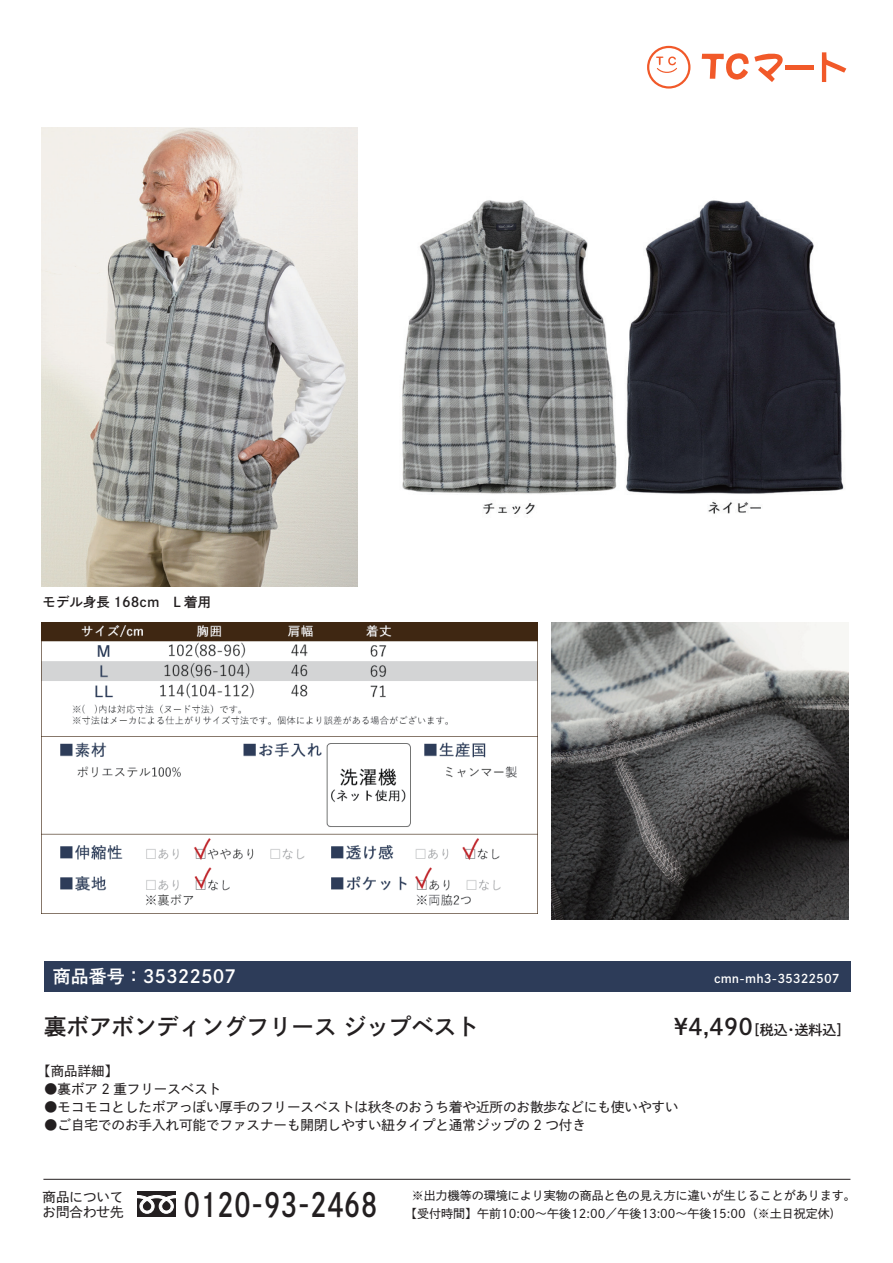
<style>
.page{position:relative;width:893px;height:1263px;background:#fff}
.page>*{position:absolute;margin:0;border:0;box-sizing:border-box;transform-origin:0 0}
.t1{font:32.55px "DNP Shuei Go Kin Std B";color:#231f20;scale:.8 1}
.t2{font:22.5px "DNP Shuei Go Kin Std B";color:#231f20}
.t3{font:18px "DNP Shuei Go Kin Std B";color:#fff}
.t4{font:13.95px "DNP Shuei Go Kin Std B";color:#231f20}
.t5{font:13.5px/15px "DNP Shuei Go Kin Std M";color:#231f20}
.t6{font:13.5px "DNP Shuei Go Kin Std B";color:#231f20}
.t7{font:12px "DNP Shuei Go Kin Std M";color:#231f20}
.t8{font:12px "DNP Shuei Go Kin Std B";color:#fff}
.s1{font-size:22.5px}
</style>
<div class="page">
<img style="left:402px;top:200px;width:443px;height:314px">
<img style="left:552px;top:623px;width:296px;height:296px">
<img style="left:42px;top:623px;width:495px;height:283px">
<img style="left:41px;top:128px;width:317px;height:458px">
<div style="left:44px;top:961px;width:806px;height:31px;background:#2d3c59"></div>
<div style="left:137px;top:1191px;width:39px;height:26px;background:#231f20"></div>
<svg style="left:137px;top:1195px;width:39px;height:19px"></svg>
<hr style="left:43px;top:1179px;width:807px;height:1px;background:#231f20">
<svg style="left:822px;top:52px;width:24px;height:30px"></svg>
<svg style="left:702px;top:53px;width:81px;height:29px"></svg>
<div style="left:785px;top:65px;width:28px;height:5px;background:#f15929"></div>
<svg style="left:647px;top:46px;width:43px;height:43px"></svg>
<div style="left:649px;top:48px;width:39px;height:38px;background:#fff;border-radius:50%"></div>
<svg style="left:656px;top:56px;width:21px;height:17px"></svg>
<p class="t6" style="left:43px;top:592px;width:170px">モデル身長 168cm　L 着用</p>
<h3 class="t3" style="left:53px;top:964px;width:185px">商品番号：35322507</h3>
<p class="t8" style="left:714px;top:970px;width:127px">cmn-mh3-35322507</p>
<h2 class="t2" style="left:44px;top:1011px;width:436px">裏ボアボンディングフリース ジップベスト</h2>
<p class="t4" style="left:674px;top:1020px;width:178px"><span class="s1">¥4,490</span>［税込・送料込］</p>
<p class="t5" style="left:37px;top:1064px;width:82px">【商品詳細】</p>
<p class="t5" style="left:44px;top:1082px;width:179px">●裏ボア 2 重フリースベスト</p>
<p class="t5" style="left:44px;top:1100px;width:636px">●モコモコとしたボアっぽい厚手のフリースベストは秋冬のおうち着や近所のお散歩などにも使いやすい</p>
<p class="t5" style="left:44px;top:1118px;width:543px">●ご自宅でのお手入れ可能でファスナーも開閉しやすい紐タイプと通常ジップの 2 つ付き</p>
<p class="t5" style="left:43px;top:1189px;width:82px">商品についてお問合わせ先</p>
<h1 class="t1" style="left:184px;top:1182px;width:244px">0120-93-2468</h1>
<p class="t7" style="left:412px;top:1188px;width:445px">※出力機等の環境により実物の商品と色の見え方に違いが生じることがあります。</p>
<p class="t7" style="left:411px;top:1205px;width:436px">【受付時間】午前10:00～午後12:00／午後13:00～午後15:00（※土日祝定休)　</p>
</div>
